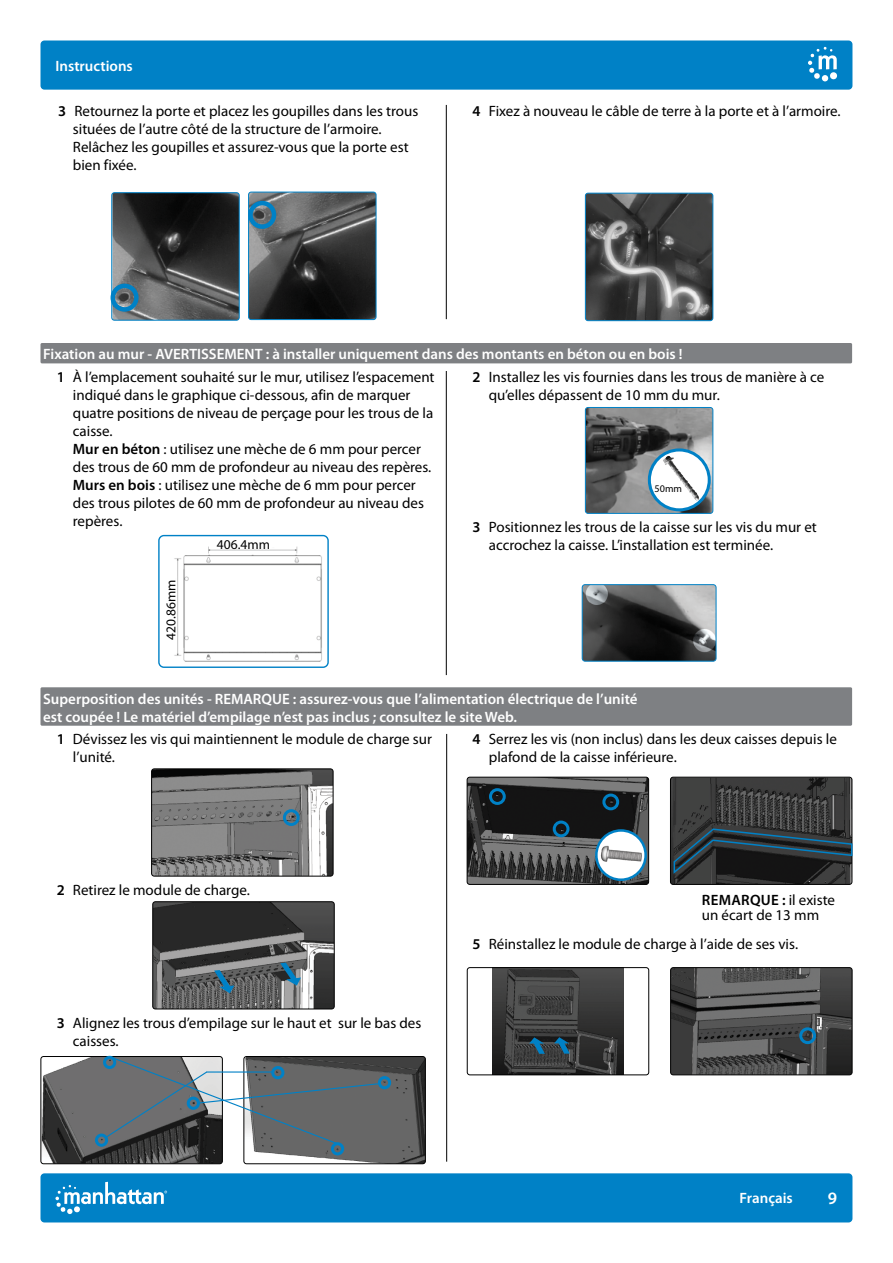
<style>
.page{position:relative;width:893px;height:1263px;background:#fff}
.page>*{position:absolute;margin:0;border:0;box-sizing:border-box;transform-origin:0 0}
.t1{font:600 17.4px "Myriad Pro";color:#fff}
.t2{font:15px/18px "Myriad Pro";color:#000}
.t3{font:600 15px/22.5px "Myriad Pro";color:#fff}
.t4{font:13.5px "Myriad Pro";color:#000}
.t5{font:10.2px "Myriad Pro";color:#000}
.s1{font-weight:600}
.s2{color:#000}
.s3{font-weight:400;color:#000}
</style>
<div class="page">
<div style="left:40px;top:343px;width:812px;height:20px;background:#7e8083;border-radius:2px"></div>
<div style="left:40px;top:687px;width:812px;height:39px;background:#7e8083;border-radius:2px"></div>
<img style="left:113px;top:194px;width:125px;height:125px">
<div style="left:111px;top:192px;width:129px;height:129px;border:1px solid #0081c6;border-radius:3px"></div>
<img style="left:250px;top:192px;width:126px;height:128px">
<div style="left:248px;top:192px;width:128px;height:128px;border:1px solid #0081c6;border-radius:3px"></div>
<div style="left:111px;top:284px;width:28px;height:28px;border:4px solid #0081c6;border-radius:50%"></div>
<div style="left:248px;top:201px;width:28px;height:28px;border:4px solid #0081c6;border-radius:50%"></div>
<img style="left:585px;top:193px;width:128px;height:128px">
<div style="left:585px;top:193px;width:128px;height:128px;border:1px solid #0081c6;border-radius:3px"></div>
<img style="left:160px;top:537px;width:167px;height:129px">
<div style="left:158px;top:535px;width:171px;height:133px;border:1px solid #0081c6;border-radius:5px"></div>
<img style="left:587px;top:407px;width:126px;height:105px">
<div style="left:585px;top:407px;width:128px;height:107px;border:1px solid #0081c6;border-radius:3px"></div>
<svg style="left:649px;top:450px;width:60px;height:60px"></svg>
<img style="left:663px;top:456px;width:37px;height:45px">
<div style="left:648px;top:448px;width:63px;height:63px;border:3px solid #0081c6;border-radius:50%"></div>
<img style="left:582px;top:586px;width:134px;height:75px">
<div style="left:582px;top:584px;width:134px;height:77px;border:1px solid #0081c6;border-radius:3px"></div>
<img style="left:153px;top:770px;width:180px;height:106px">
<div style="left:151px;top:768px;width:182px;height:108px;border:1px solid #000;border-radius:3px"></div>
<div style="left:283px;top:809px;width:17px;height:17px;border:3px solid #0081c6;border-radius:50%"></div>
<img style="left:154px;top:903px;width:179px;height:104px">
<div style="left:152px;top:901px;width:183px;height:108px;border:1px solid #000;border-radius:3px"></div>
<svg style="left:214px;top:970px;width:20px;height:23px"></svg>
<svg style="left:280px;top:963px;width:21px;height:22px"></svg>
<img style="left:42px;top:1058px;width:179px;height:104px">
<div style="left:40px;top:1056px;width:183px;height:108px;border:1px solid #000;border-radius:3px"></div>
<img style="left:253px;top:1058px;width:171px;height:104px">
<div style="left:243px;top:1056px;width:183px;height:108px;border:1px solid #000;border-radius:3px"></div>
<div style="left:103px;top:1056px;width:13px;height:13px;border:3px solid #0081c6;border-radius:50%"></div>
<div style="left:95px;top:1133px;width:13px;height:14px;border:3px solid #0081c6;border-radius:50%"></div>
<div style="left:331px;top:1142px;width:13px;height:13px;border:3px solid #0081c6;border-radius:50%"></div>
<div style="left:378px;top:1076px;width:13px;height:13px;border:3px solid #0081c6;border-radius:50%"></div>
<svg style="left:105px;top:1056px;width:276px;height:89px;background:#6f7477"></svg>
<hr style="left:206px;top:1071px;width:67px;height:1px;background:#0081c6">
<img style="left:670px;top:777px;width:182px;height:106px">
<div style="left:670px;top:777px;width:182px;height:108px;border:1px solid #000;border-radius:3px"></div>
<svg style="left:672px;top:828px;width:181px;height:47px;background:#273035"></svg>
<img style="left:467px;top:777px;width:182px;height:106px">
<div style="left:467px;top:777px;width:182px;height:108px;border:1px solid #000;border-radius:3px"></div>
<div style="left:489px;top:788px;width:17px;height:17px;border:3px solid #0081c6;border-radius:50%"></div>
<div style="left:602px;top:793px;width:17px;height:17px;border:3px solid #0081c6;border-radius:50%"></div>
<div style="left:553px;top:820px;width:16px;height:17px;border:3px solid #0081c6;border-radius:50%"></div>
<svg style="left:596px;top:830px;width:50px;height:50px"></svg>
<img style="left:600px;top:846px;width:43px;height:16px">
<div style="left:595px;top:829px;width:52px;height:52px;border:2px solid #0081c6;border-radius:50%"></div>
<img style="left:492px;top:969px;width:132px;height:104px">
<div style="left:467px;top:967px;width:182px;height:108px;border:1px solid #000;border-radius:3px"></div>
<svg style="left:529px;top:1037px;width:16px;height:17px"></svg>
<svg style="left:554px;top:1037px;width:16px;height:17px"></svg>
<img style="left:672px;top:967px;width:180px;height:108px">
<div style="left:670px;top:967px;width:182px;height:108px;border:1px solid #000;border-radius:3px"></div>
<div style="left:799px;top:1027px;width:17px;height:17px;border:3px solid #0081c6;border-radius:50%"></div>
<div style="left:41px;top:41px;width:811px;height:49px;background:#0081c6;border-radius:4px"></div>
<div style="left:41px;top:1173px;width:811px;height:49px;background:#0081c6;border-radius:4px"></div>
<svg style="left:55px;top:1182px;width:112px;height:32px"></svg>
<svg style="left:808px;top:47px;width:29px;height:34px"></svg>
<hr style="left:446px;top:371px;width:1px;height:304px;background:#000">
<hr style="left:446px;top:105px;width:1px;height:214px;background:#000">
<hr style="left:446px;top:734px;width:1px;height:428px;background:#000">
<p class="t3" style="left:55px;top:54px;width:79px">Instructions</p>
<p class="t2" style="left:73px;top:102px;width:347px;text-indent:-15px"><span class="s1">3</span> Retournez la porte et placez les goupilles dans les trous situées de l’autre côté de la structure de l’armoire.<br>Relâchez les goupilles et assurez-vous que la porte est bien fixée.</p>
<p class="t2" style="left:473px;top:102px;width:370px"><span class="s1">4</span> Fixez à nouveau le câble de terre à la porte et à l’armoire.</p>
<p class="t3" style="left:57px;top:343px;width:627px;text-indent:-14px">Fixation au mur - AVERTISSEMENT : à installer uniquement dans des montants en béton ou en bois !<br><span class="s2">1</span> <span class="s3">À l’emplacement souhaité sur le mur, utilisez l’espacement</span></p>
<p class="t2" style="left:73px;top:385px;width:362px">indiqué dans le graphique ci-dessous, afin de marquer quatre positions de niveau de perçage pour les trous de la caisse.<br><span class="s1">Mur en béton</span> : utilisez une mèche de 6 mm pour percer des trous de 60 mm de profondeur au niveau des repères.<br><span class="s1">Murs en bois</span> : utilisez une mèche de 6 mm pour percer des trous pilotes de 60 mm de profondeur au niveau des repères.</p>
<p class="t2" style="left:489px;top:367px;width:337px;text-indent:-16px"><span class="s1">2</span> Installez les vis fournies dans les trous de manière à ce qu’elles dépassent de 10 mm du mur.</p>
<p class="t5" style="left:654px;top:482px;width:29px">50mm</p>
<p class="t2" style="left:489px;top:518px;width:329px;text-indent:-16px"><span class="s1">3</span> Positionnez les trous de la caisse sur les vis du mur et accrochez la caisse. L’installation est terminée.</p>
<p class="t4" style="left:217px;top:536px;width:55px">406.4mm</p>
<p class="t4" style="left:163px;top:640px;width:61px;rotate:-90deg">420.86mm</p>
<p class="t3" style="left:43px;top:689px;width:596px;line-height:18px">Superposition des unités - REMARQUE : assurez-vous que l’alimentation électrique de l’unité est coupée ! Le matériel d’empilage n’est pas inclus ; consultez le site Web.</p>
<p class="t2" style="left:73px;top:730px;width:361px;text-indent:-16px"><span class="s1">1</span> Dévissez les vis qui maintiennent le module de charge sur l’unité.</p>
<p class="t2" style="left:489px;top:730px;width:350px;text-indent:-16px"><span class="s1">4</span> Serrez les vis (non inclus) dans les deux caisses depuis le plafond de la caisse inférieure.</p>
<p class="t2" style="left:57px;top:880px;width:195px"><span class="s1">2</span> Retirez le module de charge.</p>
<p class="t2" style="left:73px;top:1013px;width:350px;text-indent:-16px"><span class="s1">3</span> Alignez les trous d’empilage sur le haut et sur le bas des caisses.</p>
<p class="t2" style="left:702px;top:893px;width:135px;line-height:15px"><span class="s1">REMARQUE :</span> il existe un écart de 13 mm</p>
<p class="t2" style="left:473px;top:934px;width:327px"><span class="s1">5</span> Réinstallez le module de charge à l’aide de ses vis.</p>
<p class="t3" style="left:740px;top:1186px;width:55px">Français</p>
<p class="t1" style="left:828px;top:1187px;width:11px">9</p>
</div>
